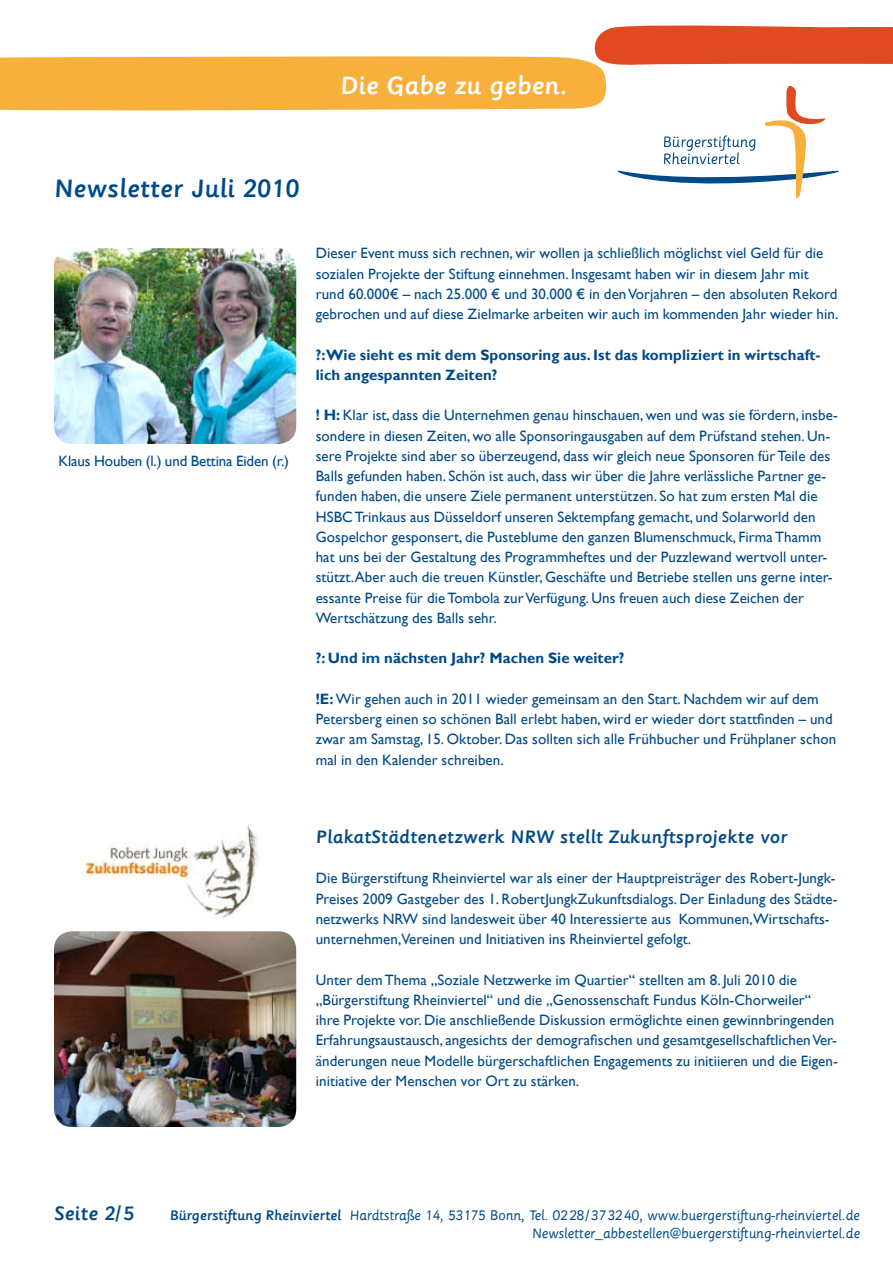
<style>
.page{position:relative;width:893px;height:1263px;background:#fff}
.page>*{position:absolute;margin:0;border:0;box-sizing:border-box;transform-origin:0 0}
.t1{font:500 27.15px "Sassoon Primary Com";letter-spacing:.005em;color:#004a89}
.t2{font:500 27px "Sassoon Primary Com";color:#fff}
.t3{font:500 21px "Sassoon Primary Com";letter-spacing:.005em;color:#004a89}
.t4{font:500 19.5px "Sassoon Primary Com";letter-spacing:.005em;color:#004a89}
.t5{font:15px/20.2px "Gill Sans";letter-spacing:.005em;color:#004a89}
.t6{font:700 15px/20.2px "Gill Sans";letter-spacing:.005em;color:#004a89}
.t7{font:14.85px/17.9px "Sassoon Primary Com";letter-spacing:-.01em;color:#004a89;text-align:right}
.s1{font-weight:700}
.s2{font-weight:500}
</style>
<div class="page">
<svg style="left:0;top:25px;width:893px;height:173px"></svg>
<img style="left:54px;top:248px;width:242px;height:196px">
<img style="left:54px;top:931px;width:242px;height:196px">
<img style="left:82px;top:826px;width:177px;height:92px">
<h2 class="t2" style="left:340px;top:70px;width:228px">Die Gabe zu geben.</h2>
<h1 class="t1" style="left:54px;top:173px;width:247px">Newsletter Juli 2010</h1>
<p class="t5" style="left:58px;top:451px;width:232px">Klaus Houben (l.) und Bettina Eiden (r.)</p>
<p class="t5" style="left:316px;top:243px;width:524px">Dieser Event muss sich rechnen, wir wollen ja schließlich möglichst viel Geld für die sozialen Projekte der Stiftung einnehmen. Insgesamt haben wir in diesem Jahr mit rund 60.000€ – nach 25.000 € und 30.000 € in den Vorjahren – den absoluten Rekord gebrochen und auf diese Zielmarke arbeiten wir auch im kommenden Jahr wieder hin.</p>
<p class="t6" style="left:316px;top:345px;width:506px">?:Wie sieht es mit dem Sponsoring aus. Ist das kompliziert in wirtschaft&shy;lich angespannten Zeiten?</p>
<p class="t5" style="left:316px;top:405px;width:524px"><span class="s1">! H:</span> Klar ist, dass die Unternehmen genau hinschauen, wen und was sie fördern, insbe&shy;sondere in diesen Zeiten, wo alle Sponsoringausgaben auf dem Prüfstand stehen. Un&shy;sere Projekte sind aber so überzeugend, dass wir gleich neue Sponsoren für Teile des Balls gefunden haben. Schön ist auch, dass wir über die Jahre verlässliche Partner ge&shy;funden haben, die unsere Ziele permanent unterstützen. So hat zum ersten Mal die HSBC Trinkaus aus Düsseldorf unseren Sektempfang gemacht, und Solarworld den Gospelchor gesponsert, die Pusteblume den ganzen Blumenschmuck, Firma Thamm hat uns bei der Gestaltung des Programmheftes und der Puzzlewand wertvoll unter&shy;stützt. Aber auch die treuen Künstler, Geschäfte und Betriebe stellen uns gerne inter&shy;essante Preise für die Tombola zur Verfügung. Uns freuen auch diese Zeichen der Wertschätzung des Balls sehr.</p>
<p class="t6" style="left:316px;top:649px;width:310px">?: Und im nächsten Jahr? Machen Sie weiter?</p>
<p class="t5" style="left:316px;top:689px;width:522px"><span class="s1">!E:</span> Wir gehen auch in 2011 wieder gemeinsam an den Start. Nachdem wir auf dem Petersberg einen so schönen Ball erlebt haben, wird er wieder dort stattfinden – und zwar am Samstag, 15. Oktober. Das sollten sich alle Frühbucher und Frühplaner schon mal in den Kalender schreiben.</p>
<h3 class="t4" style="left:316px;top:825px;width:473px">PlakatStädtenetzwerk NRW stellt Zukunftsprojekte vor</h3>
<p class="t5" style="left:316px;top:868px;width:523px">Die Bürgerstiftung Rheinviertel war als einer der Hauptpreisträger des Robert-Jungk-Preises 2009 Gastgeber des 1. RobertJungkZukunftsdialogs. Der Einladung des Städte&shy;netzwerks NRW sind landesweit über 40 Interessierte aus Kommunen,Wirtschafts&shy;unternehmen,Vereinen und Initiativen ins Rheinviertel gefolgt.</p>
<p class="t5" style="left:316px;top:970px;width:524px">Unter dem Thema „Soziale Netzwerke im Quartier“ stellten am 8. Juli 2010 die „Bürgerstiftung Rheinviertel“ und die „Genossenschaft Fundus Köln-Chorweiler“ ihre Projekte vor. Die anschließende Diskussion ermöglichte einen gewinnbringenden Erfahrungsaustausch, angesichts der demografischen und gesamtgesellschaftlichen Ver&shy;änderungen neue Modelle bürgerschaftlichen Engagements zu initiieren und die Eigen&shy;initiative der Menschen vor Ort zu stärken.</p>
<h3 class="t3" style="left:54px;top:1201px;width:82px">Seite 2/5</h3>
<p class="t7" style="left:170px;top:1206px;width:692px"><span class="s2">Bürgerstiftung Rheinviertel</span> Hardtstraße 14, 53175 Bonn, Tel. 0228/373240, www.buergerstiftung-rheinviertel.de<br>Newsletter_abbestellen@buergerstiftung-rheinviertel.de</p>
</div>
